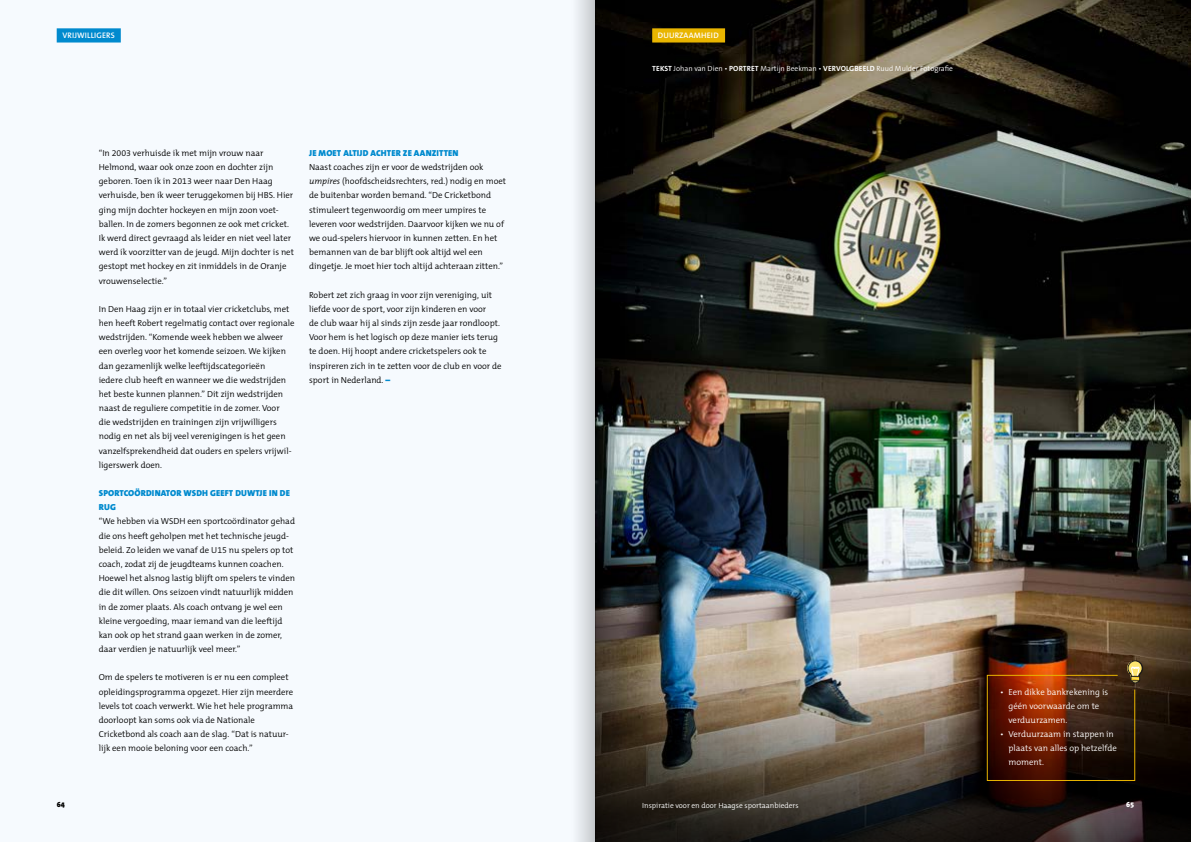
<style>
.page{position:relative;width:1191px;height:842px;background:#fff}
.page>*{position:absolute;margin:0;border:0;box-sizing:border-box;transform-origin:0 0}
.Broodtekst{font:300 8.8px/14.2px "The Mix B W4";color:#000}
.t1{font:300 8.8px/14.2px "The Mix B W4";color:#fff}
.Tussenkop_8_75{font:900 8.8px/14.2px "The Mix B W9";letter-spacing:.015em;color:#008ace}
.Broodtekst-2{font:600 8px "The Mix B W6";letter-spacing:.015em;color:#fff}
.Bijschrift{font:300 7.5px "The Sans B W4";color:#fff}
.Broodtekst-3{font:300 7.5px "The Mix B W4";color:#fff}
.t2{font:900 7.5px "The Sans B W9";color:#000}
.t3{font:900 7.5px "The Sans B W9";color:#fff}
.s1{font-style:italic}
.s2{font-family:"The Mix B W9";font-weight:900;color:#008ace}
.s3{font-family:"The Sans B W7";font-weight:700}
</style>
<div class="page">
<div style="left:0;top:0;width:595px;height:842px;background:#f6fafe"></div>
<svg style="left:57px;top:28px;width:64px;height:15px"></svg>
<img style="left:625px;top:0;width:566px;height:670px">
<img style="left:625px;top:670px;width:566px;height:172px">
<svg style="left:652px;top:28px;width:73px;height:15px"></svg>
<div style="left:987px;top:675px;width:148px;height:106px;border:1px solid #e9b500"></div>
<img style="left:1117px;top:654px;width:35px;height:36px;border-radius:18px">
<svg style="left:1127px;top:660px;width:15px;height:24px"></svg>
<div style="left:1130px;top:676px;width:10px;height:5px;border:1px solid #1a1a18"></div>
<svg style="left:595px;top:0;width:30px;height:842px;background:#1a1916"></svg>
<svg style="left:577px;top:0;width:18px;height:842px"></svg>
<p class="Broodtekst-2" style="left:62px;top:31px;width:54px">VRIJWILLIGERS</p>
<p class="Broodtekst" style="left:99px;top:146px;width:197px">“In 2003 verhuisde ik met mijn vrouw naar Helmond, waar ook onze zoon en dochter zijn geboren. Toen ik in 2013 weer naar Den Haag verhuisde, ben ik weer teruggekomen bij HBS. Hier ging mijn dochter hockeyen en mijn zoon voet&shy;ballen. In de zomers begonnen ze ook met cricket.<br>Ik werd direct gevraagd als leider en niet veel later werd ik voorzitter van de jeugd. Mijn dochter is net gestopt met hockey en zit inmiddels in de Oranje vrouwenselectie.”</p>
<p class="Broodtekst" style="left:99px;top:302px;width:197px">In Den Haag zijn er in totaal vier cricketclubs, met hen heeft Robert regelmatig contact over regionale wedstrijden. “Komende week hebben we alweer een overleg voor het komende seizoen. We kijken dan gezamenlijk welke leeftijdscategorieën<br>iedere club heeft en wanneer we die wedstrijden het beste kunnen plannen.” Dit zijn wedstrijden naast de reguliere competitie in de zomer. Voor<br>die wedstrijden en trainingen zijn vrijwilligers nodig en net als bij veel verenigingen is het geen vanzelfsprekendheid dat ouders en spelers vrijwil&shy;ligerswerk doen.</p>
<h3 class="Tussenkop_8_75" style="left:99px;top:486px;width:193px">SPORTCOÖRDINATOR WSDH GEEFT DUWTJE IN DE<br>RUG</h3>
<p class="Broodtekst" style="left:99px;top:514px;width:198px">“We hebben via WSDH een sportcoördinator gehad die ons heeft geholpen met het technische jeugd&shy;beleid. Zo leiden we vanaf de U15 nu spelers op tot coach, zodat zij de jeugdteams kunnen coachen.<br>Hoewel het alsnog lastig blijft om spelers te vinden die dit willen. Ons seizoen vindt natuurlijk midden in de zomer plaats. Als coach ontvang je wel een kleine vergoeding, maar iemand van die leeftijd kan ook op het strand gaan werken in de zomer, daar verdien je natuurlijk veel meer.”</p>
<p class="Broodtekst" style="left:99px;top:670px;width:196px">Om de spelers te motiveren is er nu een compleet opleidingsprogramma opgezet. Hier zijn meerdere levels tot coach verwerkt. Wie het hele programma doorloopt kan soms ook via de Nationale Cricketbond als coach aan de slag. “Dat is natuur&shy;lijk een mooie beloning voor een coach.”</p>
<h3 class="Tussenkop_8_75" style="left:309px;top:146px;width:151px">JE MOET ALTIJD ACHTER ZE AANZITTEN</h3>
<p class="Broodtekst" style="left:309px;top:160px;width:198px">Naast coaches zijn er voor de wedstrijden ook <span class="s1">umpires</span> (hoofdscheidsrechters, red.) nodig en moet de buitenbar worden bemand. “De Cricketbond stimuleert tegenwoordig om meer umpires te leveren voor wedstrijden. Daarvoor kijken we nu of we oud-spelers hiervoor in kunnen zetten. En het bemannen van de bar blijft ook altijd wel een dingetje. Je moet hier toch altijd achteraan zitten.”</p>
<p class="Broodtekst" style="left:309px;top:288px;width:194px">Robert zet zich graag in voor zijn vereniging, uit liefde voor de sport, voor zijn kinderen en voor<br>de club waar hij al sinds zijn zesde jaar rondloopt.<br>Voor hem is het logisch op deze manier iets terug te doen. Hij hoopt andere cricketspelers ook te inspireren zich in te zetten voor de club en voor de sport in Nederland. <span class="s2">–</span></p>
<p class="Broodtekst-2" style="left:658px;top:31px;width:62px">DUURZAAMHEID</p>
<p class="Bijschrift" style="left:652px;top:64px;width:302px"><span class="s3">TEKST</span> Johan van Dien • <span class="s3">PORTRET</span> Martijn Beekman • <span class="s3">VERVOLGBEELD</span> Ruud Mulder Fotografie</p>
<p class="t2" style="left:57px;top:800px;width:10px">64</p>
<p class="Broodtekst-3" style="left:642px;top:801px;width:158px">Inspiratie voor en door Haagse sportaanbieders</p>
<p class="t1" style="left:1008px;top:684px;width:101px;text-indent:-9px">• Een dikke bankrekening is géén voorwaarde om te verduurzamen.</p>
<p class="t1" style="left:1008px;top:727px;width:110px;text-indent:-9px">• Verduurzaam in stappen in plaats van alles op hetzelfde moment.</p>
<p class="t3" style="left:1126px;top:800px;width:10px">65</p>
</div>
